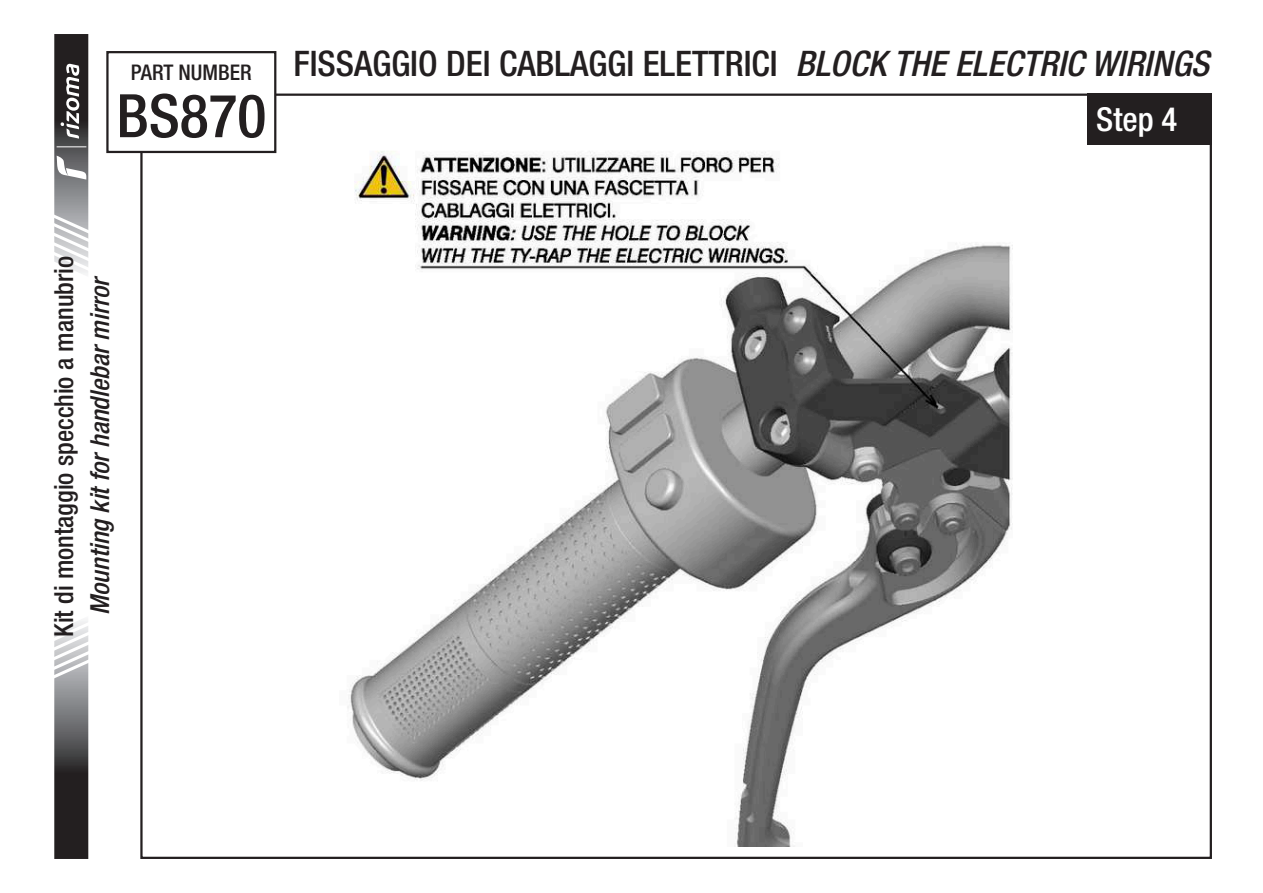
<style>
.page{position:relative;width:1263px;height:893px;background:#fff}
.page>*{position:absolute;margin:0;border:0;box-sizing:border-box;transform-origin:0 0}
.t1{font:500 condensed 60px "Helvetica Neue LT Std";color:#231f20}
.t2{font:500 condensed 35.4px "Helvetica Neue LT Std";color:#231f20}
.t3{font:500 condensed 33px "Helvetica Neue LT Std";color:#fff}
.t4{font:500 condensed 26.4px "Helvetica Neue LT Std";color:#231f20}
.t5{font:italic 500 condensed 26.4px "Helvetica Neue LT Std";color:#231f20}
.t6{font:500 condensed 21.6px "Helvetica Neue LT Std";color:#231f20}
.s1{font-style:italic}
</style>
<div class="page">
<img style="left:347px;top:151px;width:665px;height:696px">
<div style="left:1088px;top:94px;width:124px;height:51px;background:#231f20"></div>
<svg style="left:54px;top:620px;width:35px;height:239px;background:#706f70"></svg>
<svg style="left:54px;top:34px;width:35px;height:240px"></svg>
<div style="left:106px;top:51px;width:170px;height:102px;border:2px solid #231f20"></div>
<p class="t6" style="left:131px;top:59px;width:122px">PART NUMBER</p>
<h1 class="t1" style="left:116px;top:80px;width:151px">BS870</h1>
<p class="t2" style="left:293px;top:43px;width:917px">FISSAGGIO DEI CABLAGGI ELETTRICI <span class="s1">BLOCK THE ELECTRIC WIRINGS</span></p>
<p class="t3" style="left:1096px;top:99px;width:83px">Step 4</p>
<p class="t4" style="left:48px;top:637px;width:383px;rotate:-90deg">Kit di montaggio specchio a manubrio</p>
<p class="t5" style="left:84px;top:615px;width:341px;rotate:-90deg">Mounting kit for handlebar mirror</p>
</div>
